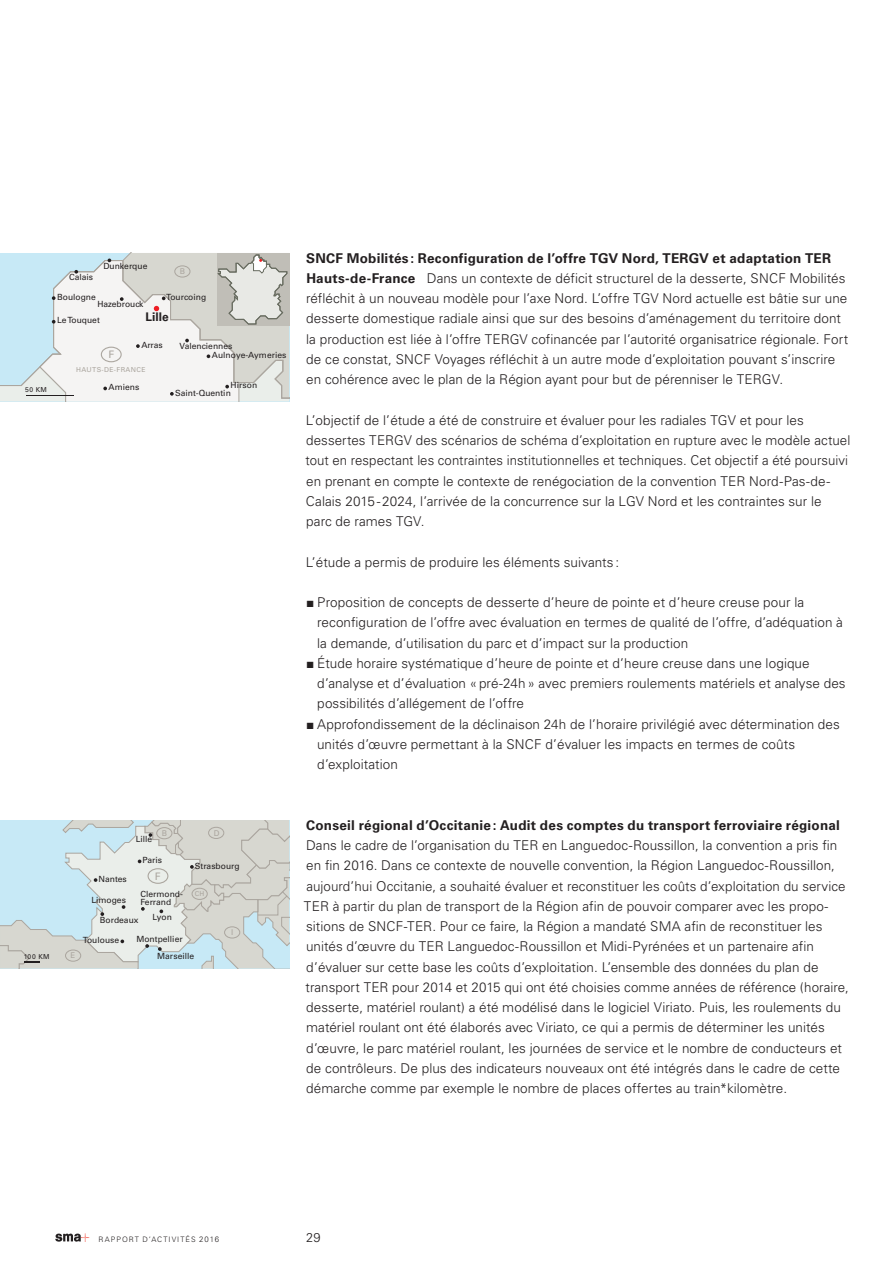
<style>
.page{position:relative;width:893px;height:1263px;background:#fff}
.page>*{position:absolute;margin:0;border:0;box-sizing:border-box;transform-origin:0 0}
.Lauftext_mit_Unterti{font:300 13.5px/20.2px "Univers";letter-spacing:.005em;color:#231f20}
.Lauftext_light_9_13{font:300 13.5px/20.2px "Univers";letter-spacing:.005em;color:#231f20}
.t1{font:300 12.75px "Univers";color:#231f20}
.t2{font:700 11.85px "Univers";color:#231f20}
.t3{font:10.35px "Univers";color:#aba69f}
.t4{font:8.55px/9.1px "Univers";color:#231f20}
.t5{font:7.95px "Univers";color:#aba69f}
.t6{font:300 7.5px "Univers";letter-spacing:.135em;color:#231f20}
.t7{font:6.75px "Univers";letter-spacing:.05em;color:#aba69f}
.t8{font:6.75px "Univers";letter-spacing:.05em;color:#231f20}
.s1{font-weight:700}
.s2{font-size:7.8px}
</style>
<div class="page">
<svg style="left:55px;top:1233px;width:34px;height:9px"></svg>
<svg style="left:0;top:253px;width:289px;height:148px"></svg>
<div style="left:174px;top:265px;width:16px;height:12px;border:1px solid #aba69f;border-radius:50%"></div>
<svg style="left:0;top:820px;width:289px;height:148px;background:#d3dfdf"></svg>
<div style="left:192px;top:888px;width:16px;height:12px;border:1px solid #aba69f;border-radius:50%"></div>
<div style="left:156px;top:827px;width:16px;height:12px;border:1px solid #aba69f;border-radius:50%"></div>
<div style="left:224px;top:926px;width:16px;height:12px;border:1px solid #aba69f;border-radius:50%"></div>
<div style="left:65px;top:949px;width:16px;height:13px;border:1px solid #aba69f;border-radius:50%"></div>
<div style="left:208px;top:827px;width:16px;height:12px;border:1px solid #aba69f;border-radius:50%"></div>
<div style="left:148px;top:868px;width:20px;height:16px;border:1px solid #aba69f;border-radius:50%"></div>
<p class="t8" style="left:25px;top:386px;width:23px">50 KM</p>
<p class="t4" style="left:69px;top:273px;width:26px">Calais</p>
<p class="t4" style="left:103px;top:262px;width:46px">Dunkerque</p>
<p class="t5" style="left:180px;top:267px;width:7px">B</p>
<p class="t4" style="left:57px;top:292px;width:40px">Boulogne</p>
<p class="t4" style="left:97px;top:299px;width:48px">Hazebrouck</p>
<p class="t4" style="left:166px;top:293px;width:42px">Tourcoing</p>
<p class="t4" style="left:57px;top:316px;width:44px">Le Touquet</p>
<p class="t2" style="left:146px;top:310px;width:25px">Lille</p>
<p class="t3" style="left:108px;top:348px;width:7px">F</p>
<p class="t4" style="left:141px;top:340px;width:23px">Arras</p>
<p class="t7" style="left:76px;top:366px;width:71px">HAUTS-DE-FRANCE</p>
<p class="t4" style="left:109px;top:383px;width:32px">Amiens</p>
<p class="t4" style="left:212px;top:341px;width:76px;text-indent:-32px">Valenciennes<br>Aulnoye-Aymeries</p>
<p class="t4" style="left:175px;top:382px;width:83px;line-height:7.2px;text-indent:55px">Hirson<br>Saint-Quentin</p>
<p class="Lauftext_mit_Unterti" style="left:306px;top:248px;width:544px"><span class="s1">SNCF Mobilités: Reconfiguration de l’offre TGV Nord, TERGV et adaptation TER Hauts-de-France</span> Dans un contexte de déficit structurel de la desserte, SNCF Mobilités réfléchit à un nouveau modèle pour l’axe Nord. L’offre TGV Nord actuelle est bâtie sur une desserte domestique radiale ainsi que sur des besoins d’aménagement du territoire dont la production est liée à l’offre TERGV cofinancée par l’autorité organisatrice régionale. Fort de ce constat, SNCF Voyages réfléchit à un autre mode d’exploitation pouvant s’inscrire en cohérence avec le plan de la Région ayant pour but de pérenniser le TERGV.</p>
<p class="Lauftext_light_9_13" style="left:306px;top:410px;width:546px">L’objectif de l’étude a été de construire et évaluer pour les radiales TGV et pour les dessertes TERGV des scénarios de schéma d’exploitation en rupture avec le modèle actuel tout en respectant les contraintes institutionnelles et techniques. Cet objectif a été poursuivi en prenant en compte le contexte de renégociation de la convention TER Nord-Pas-de-Calais 2015-2024, l’arrivée de la concurrence sur la LGV Nord et les contraintes sur le<br>parc de rames TGV.</p>
<p class="Lauftext_light_9_13" style="left:306px;top:552px;width:315px">L’étude a permis de produire les éléments suivants :</p>
<p class="Lauftext_mit_Unterti" style="left:317px;top:592px;width:527px;text-indent:-10px">■ Proposition de concepts de desserte d’heure de pointe et d’heure creuse pour la reconfiguration de l’offre avec évaluation en termes de qualité de l’offre, d’adéquation à la demande, d’utilisation du parc et d’impact sur la production</p>
<p class="Lauftext_mit_Unterti" style="left:317px;top:653px;width:530px;text-indent:-11px">■ Étude horaire systématique d’heure de pointe et d’heure creuse dans une logique d’analyse et d’évaluation «pré-24h» avec premiers roulements matériels et analyse des possibilités d’allégement de l’offre</p>
<p class="Lauftext_mit_Unterti" style="left:317px;top:714px;width:524px;text-indent:-10px">■ Approfondissement de la déclinaison 24h de l’horaire privilégié avec détermination des unités d’œuvre permettant à la SNCF d’évaluer les impacts en termes de coûts d’exploitation</p>
<p class="t8" style="left:24px;top:953px;width:27px">100 KM</p>
<p class="t5" style="left:71px;top:951px;width:6px">E</p>
<p class="t4" style="left:99px;top:874px;width:30px">Nantes</p>
<p class="t4" style="left:136px;top:835px;width:18px">Lille</p>
<p class="t5" style="left:162px;top:828px;width:7px">B</p>
<p class="t4" style="left:143px;top:855px;width:21px">Paris</p>
<p class="t3" style="left:155px;top:870px;width:7px">F</p>
<p class="t5" style="left:214px;top:828px;width:7px">D</p>
<p class="t4" style="left:195px;top:861px;width:46px">Strasbourg</p>
<p class="t4" style="left:140px;top:889px;width:44px;line-height:8.6px">Clermond-<br>Ferrand</p>
<p class="t4" style="left:153px;top:912px;width:21px">Lyon</p>
<p class="t7" style="left:195px;top:890px;width:11px">CH</p>
<p class="t4" style="left:91px;top:896px;width:36px">Limoges</p>
<p class="t4" style="left:100px;top:916px;width:40px">Bordeaux</p>
<p class="t4" style="left:83px;top:935px;width:38px">Toulouse</p>
<p class="t4" style="left:157px;top:931px;width:39px;line-height:16.6px;text-indent:-21px">Montpellier<br>Marseille</p>
<p class="t5" style="left:231px;top:928px;width:4px">I</p>
<p class="Lauftext_mit_Unterti" style="left:304px;top:815px;width:546px"><span class="s1">Conseil régional d’Occitanie: Audit des comptes du transport ferroviaire régional </span>Dans le cadre de l’organisation du TER en Languedoc-Roussillon, la convention a pris fin en fin 2016. Dans ce contexte de nouvelle convention, la Région Languedoc-Roussillon, aujourd’hui Occitanie, a souhaité évaluer et reconstituer les coûts d’exploitation du service TER à partir du plan de transport de la Région afin de pouvoir comparer avec les propo&shy;sitions de SNCF-TER. Pour ce faire, la Région a mandaté SMA afin de reconstituer les unités d’œuvre du TER Languedoc-Roussillon et Midi-Pyrénées et un partenaire afin d’évaluer sur cette base les coûts d’exploitation. L’ensemble des données du plan de transport TER pour 2014 et 2015 qui ont été choisies comme années de référence (horaire, desserte, matériel roulant) a été modélisé dans le logiciel Viriato. Puis, les roulements du matériel roulant ont été élaborés avec Viriato, ce qui a permis de déterminer les unités d’œuvre, le parc matériel roulant, les journées de service et le nombre de conducteurs et de contrôleurs. De plus des indicateurs nouveaux ont été intégrés dans le cadre de cette démarche comme par exemple le nombre de places offertes au train*kilomètre.</p>
<p class="t6" style="left:99px;top:1234px;width:122px">RAPPORT D’ACTIVITÉS <span class="s2">2016</span></p>
<p class="t1" style="left:306px;top:1229px;width:16px">29</p>
</div>
